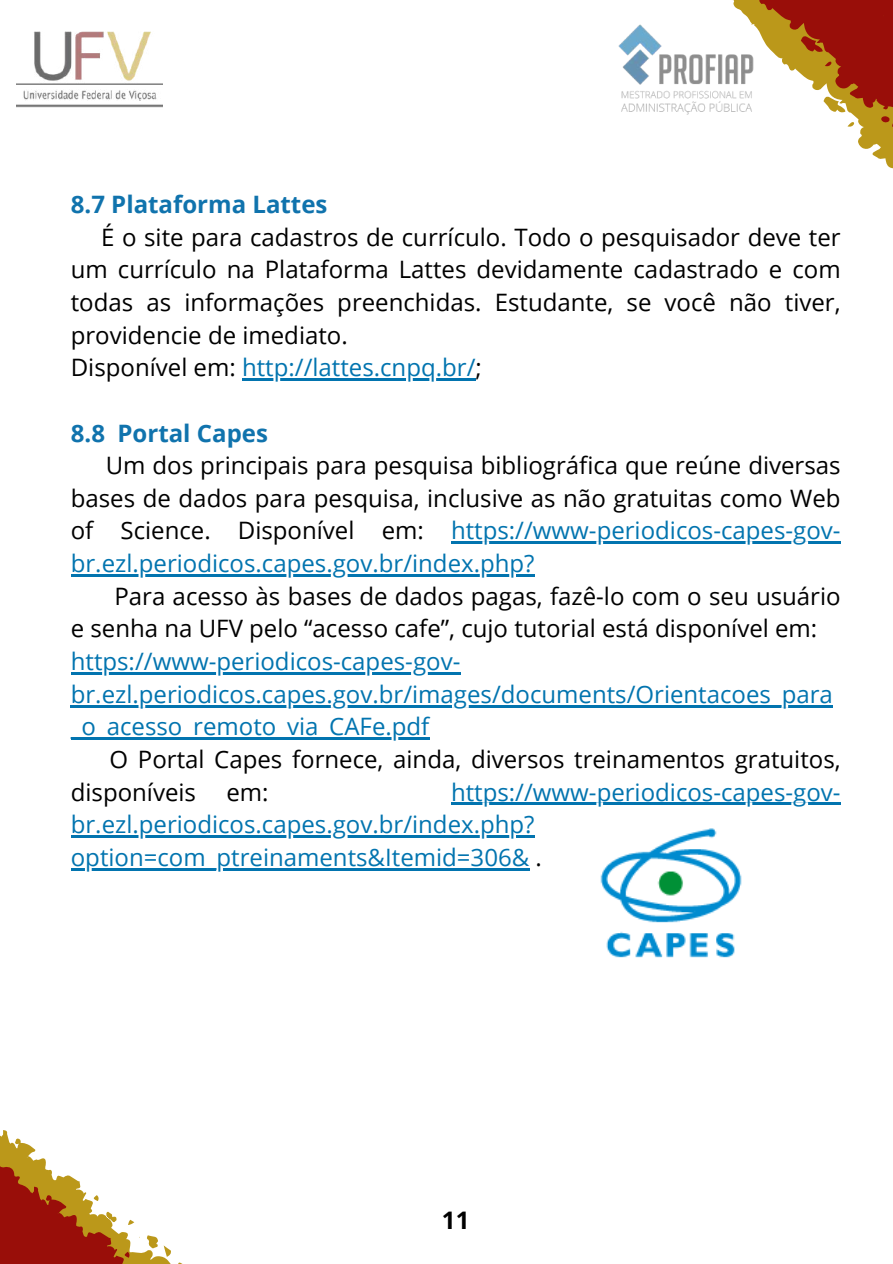
<style>
.page{position:relative;width:893px;height:1264px;background:#fff}
.page>*{position:absolute;margin:0;border:0;box-sizing:border-box;transform-origin:0 0}
.t1{font:700 24.15px "Open Sans";color:#000}
.t2{font:24px/32.7px "Open Sans";color:#000}
.t3{font:24px/32.7px "Open Sans";color:#0274af}
.t4{font:700 24px "Open Sans";color:#1073ad}
.s1{color:#0274af}
.s2{color:#000}
</style>
<div class="page">
<svg style="left:0;top:1130px;width:181px;height:133px"></svg>
<hr style="left:242px;top:378px;width:233px;height:3px;background:#0274af">
<hr style="left:451px;top:541px;width:389px;height:3px;background:#0274af">
<hr style="left:71px;top:574px;width:463px;height:2px;background:#0274af">
<hr style="left:71px;top:672px;width:389px;height:2px;background:#0274af">
<hr style="left:71px;top:705px;width:761px;height:2px;background:#0274af">
<hr style="left:71px;top:737px;width:358px;height:2px;background:#0274af">
<hr style="left:451px;top:802px;width:389px;height:3px;background:#0274af">
<hr style="left:71px;top:835px;width:463px;height:2px;background:#0274af">
<hr style="left:71px;top:868px;width:458px;height:2px;background:#0274af">
<svg style="left:733px;top:0;width:159px;height:168px"></svg>
<img style="left:618px;top:18px;width:141px;height:103px">
<img style="left:16px;top:31px;width:146px;height:77px">
<img style="left:600px;top:828px;width:142px;height:130px">
<p class="t4" style="left:71px;top:187px;width:258px">8.7 Plataforma Lattes</p>
<p class="t2" style="left:71px;top:220px;width:771px;text-indent:30px">É o site para cadastros de currículo. Todo o pesquisador deve ter um currículo na Plataforma Lattes devidamente cadastrado e com todas as informações preenchidas. Estudante, se você não tiver, providencie de imediato.<br>Disponível em: <span class="s1">http://lattes.cnpq.br/</span>;</p>
<p class="t4" style="left:71px;top:416px;width:199px">8.8 Portal Capes</p>
<p class="t2" style="left:71px;top:448px;width:771px;text-align:justify;text-indent:35px">Um dos principais para pesquisa bibliográfica que reúne diversas bases de dados para pesquisa, inclusive as não gratuitas como Web of Science. Disponível em: <span class="s1">https://www-periodicos-capes-gov&shy;br.ezl.periodicos.capes.gov.br/index.php?</span></p>
<p class="t2" style="left:71px;top:579px;width:771px;text-indent:44px">Para acesso às bases de dados pagas, fazê-lo com o seu usuário e senha na UFV pelo “acesso cafe”, cujo tutorial está disponível em:</p>
<p class="t3" style="left:71px;top:644px;width:763px">https://www-periodicos-capes-gov&shy;br.ezl.periodicos.capes.gov.br/images/documents/Orientacoes_para _o_acesso_remoto_via_CAFe.pdf</p>
<p class="t2" style="left:71px;top:742px;width:771px;text-indent:39px">O Portal Capes fornece, ainda, diversos treinamentos gratuitos, disponíveis</p>
<p class="t3" style="left:71px;top:775px;width:771px;text-indent:380px">https://www-periodicos-capes-gov&shy;br.ezl.periodicos.capes.gov.br/index.php? option=com_ptreinaments&amp;Itemid=306&amp; <span class="s2">.</span></p>
<p class="t2" style="left:226px;top:775px;width:44px">em:</p>
<p class="t1" style="left:442px;top:1202px;width:29px">11</p>
</div>
